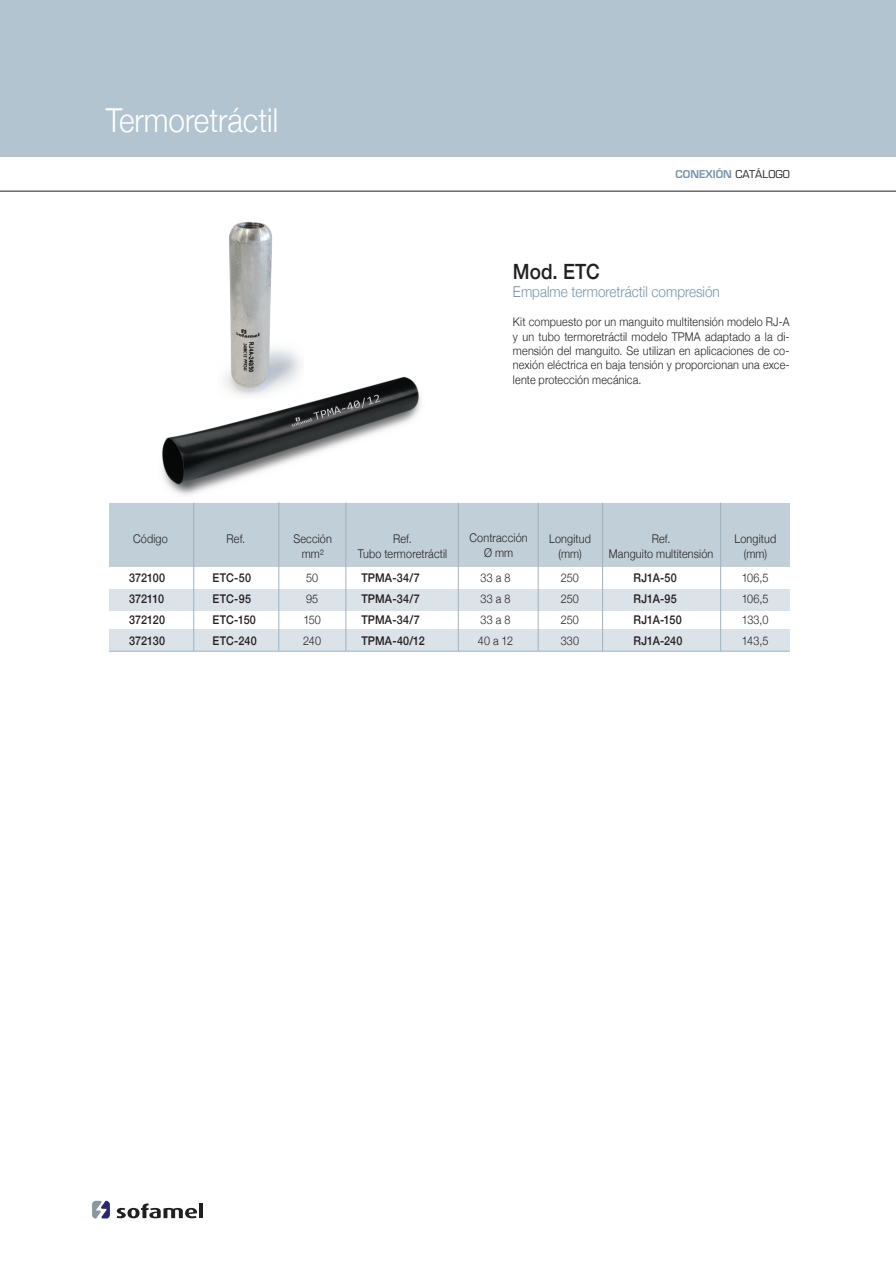
<style>
.page{position:relative;width:896px;height:1263px;background:#fff}
.page>*{position:absolute;margin:0;border:0;box-sizing:border-box;transform-origin:0 0}
.t1{font:300 33px "Helvetica Neue";color:#fff;scale:.9 1}
.t2{font:500 21px "Helvetica Neue";color:#231f20;scale:.9 1}
.t3{font:300 15px "Helvetica Neue";color:#7794ab;scale:.9 1}
.t4{font:300 12px/21px "Helvetica Neue";letter-spacing:.015em;color:#231f20;text-align:center;scale:.9 1}
.t5{font:500 12px/21px "Helvetica Neue";letter-spacing:.01em;color:#231f20;scale:.9 1}
.t6{font:600 10.5px "Eurostile";color:#7794ab}
.s1{font-weight:400;color:#231f20}
</style>
<div class="page">
<svg style="left:116px;top:1203px;width:81px;height:15px"></svg>
<hr style="left:199px;top:1203px;width:4px;height:14px;background:#231f20">
<svg style="left:92px;top:1200px;width:18px;height:18px"></svg>
<div style="left:0;top:0;width:896px;height:156px;background:#b2c4cf"></div>
<hr style="left:0;top:191px;width:896px;height:1px;background:#231f20">
<img style="left:162px;top:376px;width:259px;height:119px">
<svg style="left:291px;top:394px;width:89px;height:32px;background:#4a4c4d"></svg>
<img style="left:217px;top:222px;width:86px;height:176px">
<div style="left:109px;top:589px;width:680px;height:21px;background:#dbe2e8"></div>
<div style="left:109px;top:629px;width:680px;height:21px;background:#dbe2e8"></div>
<div style="left:109px;top:502px;width:680px;height:64px;background:#c1cfd8"></div>
<hr style="left:193px;top:502px;width:1px;height:148px;background:#9bb3c4">
<hr style="left:720px;top:502px;width:1px;height:148px;background:#9bb3c4">
<hr style="left:602px;top:502px;width:1px;height:148px;background:#9bb3c4">
<hr style="left:278px;top:502px;width:1px;height:148px;background:#9bb3c4">
<hr style="left:345px;top:502px;width:1px;height:148px;background:#9bb3c4">
<hr style="left:458px;top:502px;width:1px;height:148px;background:#9bb3c4">
<hr style="left:537px;top:502px;width:1px;height:148px;background:#9bb3c4">
<hr style="left:109px;top:650px;width:680px;height:1px;background:#9bb3c4">
<h1 class="t1" style="left:106px;top:93px;width:193px">Termoretráctil</h1>
<p class="t6" style="left:675px;top:168px;width:116px">CONEXIÓN <span class="s1">CATÁLOGO</span></p>
<h2 class="t2" style="left:513px;top:255px;width:98px">Mod. ETC</h2>
<p class="t3" style="left:513px;top:280px;width:231px">Empalme termoretráctil compresión</p>
<p class="t4" style="left:513px;top:314px;width:309px;line-height:14.4px;text-align:justify">Kit compuesto por un manguito multitensión modelo RJ-A y un tubo termoretráctil modelo TPMA adaptado a la di&shy;mensión del manguito. Se utilizan en aplicaciones de co&shy;nexión eléctrica en baja tensión y proporcionan una exce&shy;lente protección mecánica.</p>
<p class="t4" style="left:133px;top:527px;width:40px">Código</p>
<p class="t4" style="left:227px;top:527px;width:22px">Ref.</p>
<p class="t4" style="left:293px;top:530px;width:44px;line-height:15px">Sección mm²</p>
<p class="t4" style="left:469px;top:529px;width:66px;line-height:15px">Contracción<br>Ø mm</p>
<p class="t4" style="left:549px;top:530px;width:48px;line-height:15px">Longitud (mm)</p>
<p class="t4" style="left:734px;top:530px;width:48px;line-height:15px">Longitud (mm)</p>
<p class="t4" style="left:358px;top:530px;width:101px;line-height:15px">Ref.<br>Tubo termoretráctil</p>
<p class="t4" style="left:609px;top:530px;width:117px;line-height:15px">Ref.<br>Manguito multitensión</p>
<p class="t5" style="left:213px;top:566px;width:50px">ETC-50<br>ETC-95<br>ETC-150<br>ETC-240</p>
<p class="t5" style="left:361px;top:566px;width:72px">TPMA-34/7<br>TPMA-34/7<br>TPMA-34/7<br>TPMA-40/12</p>
<p class="t5" style="left:633px;top:566px;width:56px">RJ1A-50<br>RJ1A-95<br>RJ1A-150<br>RJ1A-240</p>
<p class="t5" style="left:129px;top:566px;width:42px;text-align:justify">372100<br>372110<br>372120<br>372130</p>
<p class="t4" style="left:303px;top:566px;width:21px;text-align:left">50<br>95<br>150<br>240</p>
<p class="t4" style="left:560px;top:566px;width:22px;text-align:justify">250<br>250<br>250<br>330</p>
<p class="t4" style="left:741px;top:566px;width:31px;text-align:justify">106,5<br>106,5<br>133,0<br>143,5</p>
<p class="t4" style="left:478px;top:566px;width:41px;text-align:left">33 a 8<br>33 a 8<br>33 a 8<br>40 a 12</p>
</div>
